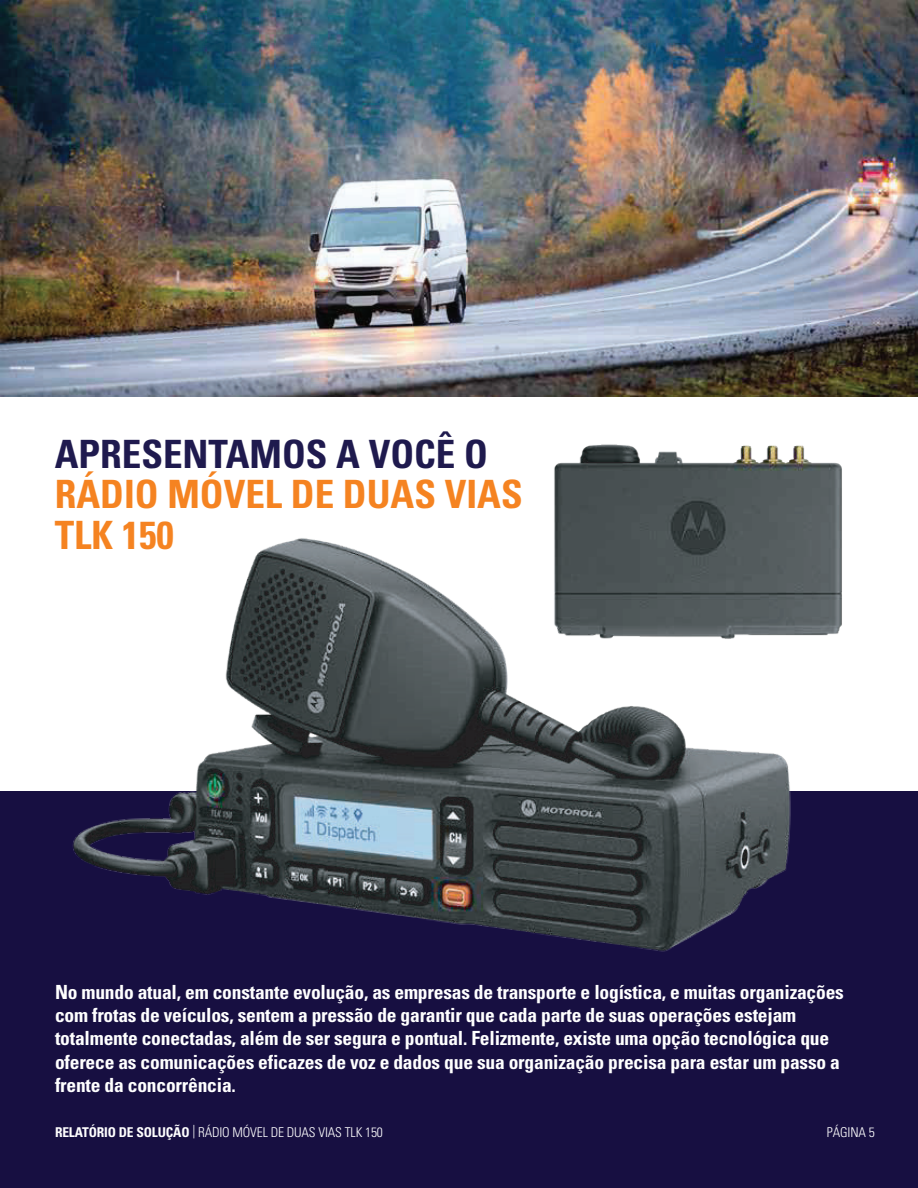
<style>
.page{position:relative;width:918px;height:1188px;background:#fff}
.page>*{position:absolute;margin:0;border:0;box-sizing:border-box;transform-origin:0 0}
.t1{font:700 condensed 39px/40.5px "Univers";color:#f58321}
.t2{font:700 condensed 39px "Univers";color:#1f1a4e}
.t3{font:700 condensed 19.5px/23.4px "Univers";letter-spacing:-.01em;color:#fff}
.t4{font:300 condensed 13.5px "Univers";letter-spacing:-.01em;color:#fff}
.s1{font-weight:700}
</style>
<div class="page">
<div style="left:0;top:792px;width:918px;height:396px;background:#170f41"></div>
<img style="left:0;top:0;width:918px;height:397px">
<img style="left:52px;top:538px;width:760px;height:414px">
<img style="left:529px;top:444px;width:313px;height:214px">
<h1 class="t2" style="left:55px;top:430px;width:435px">APRESENTAMOS A VOCÊ O</h1>
<h1 class="t1" style="left:55px;top:474px;width:470px">RÁDIO MÓVEL DE DUAS VIAS<br>TLK 150</h1>
<p class="t3" style="left:55px;top:980px;width:790px">No mundo atual, em constante evolução, as empresas de transporte e logística, e muitas organizações com frotas de veículos, sentem a pressão de garantir que cada parte de suas operações estejam totalmente conectadas, além de ser segura e pontual. Felizmente, existe uma opção tecnológica que oferece as comunicações eficazes de voz e dados que sua organização precisa para estar um passo a frente da concorrência.</p>
<p class="t4" style="left:55px;top:1124px;width:329px"><span class="s1">RELATÓRIO DE SOLUÇÃO</span> | RÁDIO MÓVEL DE DUAS VIAS TLK 150</p>
<p class="t4" style="left:827px;top:1124px;width:49px">PÁGINA 5</p>
</div>
